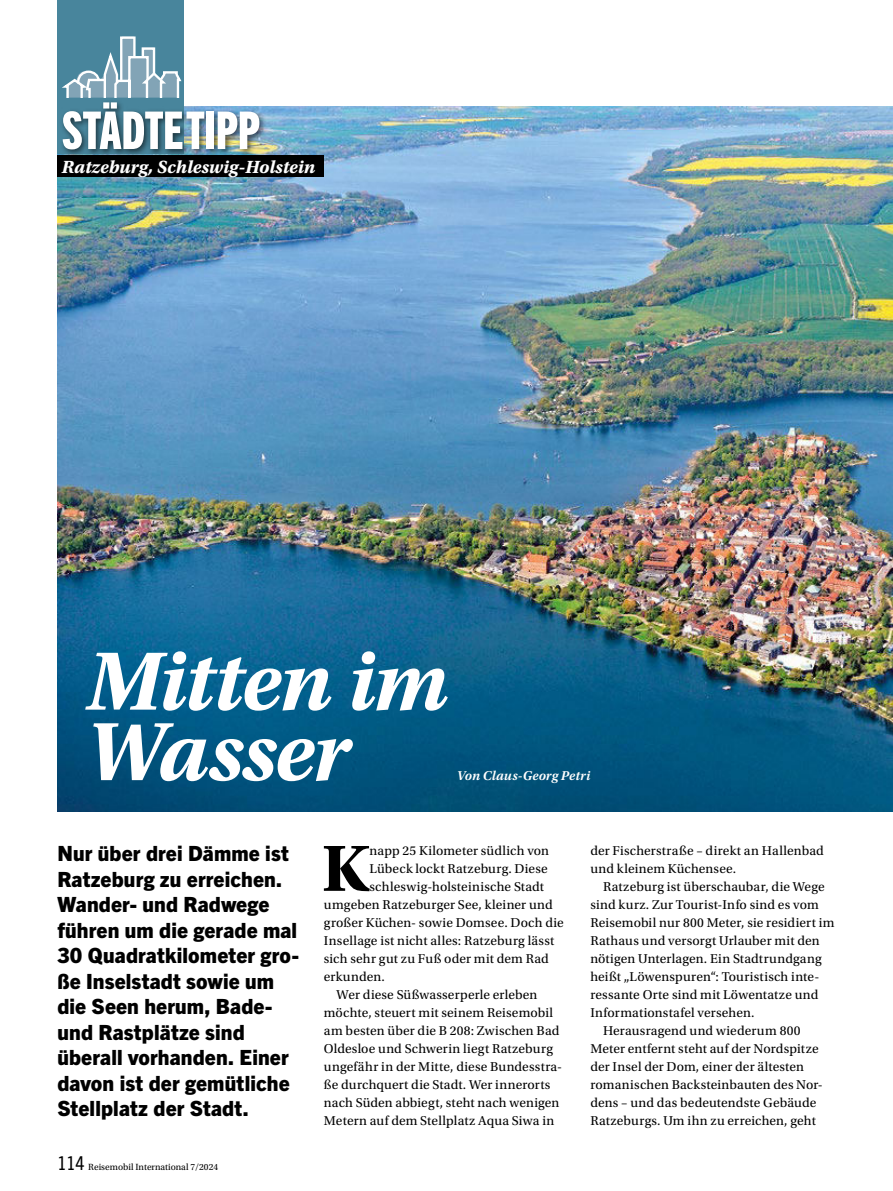
<style>
.page{position:relative;width:893px;height:1191px;background:#fff}
.page>*{position:absolute;margin:0;border:0;box-sizing:border-box;transform-origin:0 0}
.t1{font:italic 700 87px/70.5px "Utopia Std";letter-spacing:-.02em;color:#fff}
.t2{font:700 68.7px "Utopia Std";color:#000}
.t3{font:52.2px "Trade Gothic Next LT Pro Hv Cm";letter-spacing:-.005em;color:#fff}
.t4{font:800 21px/25.5px "Trade Gothic Next LT Pro";letter-spacing:.005em;color:#000}
.t5{font:18.6px "Utopia Std Bold Capt It";letter-spacing:-.005em;color:#fff}
.t6{font:13.5px/18px "Utopia Std";letter-spacing:.01em;color:#000}
.t7{font:italic 600 13.5px "Utopia Std";letter-spacing:.01em;color:#fff}
.t8{font:9.45px "Utopia Std";color:#000}
.s1{font-family:"Trade Gothic Next LT Pro";font-stretch:condensed;font-size:19.2px}
</style>
<div class="page">
<img style="left:57px;top:106px;width:836px;height:705px">
<div style="left:57px;top:0;width:127px;height:154px;background:#48859c"></div>
<svg style="left:62px;top:36px;width:120px;height:62px"></svg>
<div style="left:59px;top:99px;width:208px;height:58px;background:#000;opacity:.6"></div>
<div style="left:57px;top:155px;width:267px;height:22px;background:#000"></div>
<h3 class="t3" style="left:62px;top:100px;width:200px">STÄDTETIPP</h3>
<h3 class="t5" style="left:62px;top:160px;width:255px">Ratzeburg, Schleswig-Holstein</h3>
<h1 class="t1" style="left:85px;top:644px;width:364px">Mitten im<br>Wasser</h1>
<p class="t7" style="left:457px;top:770px;width:135px">Von Claus-Georg Petri</p>
<p class="t4" style="left:57px;top:842px;width:243px">Nur über drei Dämme ist<br>Ratzeburg zu erreichen.<br>Wander- und Radwege führen um die gerade mal<br>30 Quadratkilometer gro&shy;ße Inselstadt sowie um die Seen herum, Bade&shy;und Rastplätze sind überall vorhanden. Einer davon ist der gemütliche<br>Stellplatz der Stadt.</p>
<p class="t8" style="left:57px;top:1161px;width:162px"><span class="s1">114</span> Reisemobil International 7/2024</p>
<h2 class="t2" style="left:322px;top:827px;width:49px">K</h2>
<p class="t6" style="left:369px;top:842px;width:181px">napp 25 Kilometer südlich von</p>
<p class="t6" style="left:369px;top:860px;width:180px">Lübeck lockt Ratzeburg. Diese</p>
<p class="t6" style="left:369px;top:878px;width:176px">schleswig-holsteinische Stadt</p>
<p class="t6" style="left:324px;top:896px;width:230px">umgeben Ratzeburger See, kleiner und</p>
<p class="t6" style="left:324px;top:914px;width:241px">großer Küchen- sowie Domsee. Doch die</p>
<p class="t6" style="left:324px;top:932px;width:232px">Insellage ist nicht alles: Ratzeburg lässt</p>
<p class="t6" style="left:324px;top:950px;width:226px">sich sehr gut zu Fuß oder mit dem Rad</p>
<p class="t6" style="left:324px;top:967px;width:62px">erkunden.</p>
<p class="t6" style="left:337px;top:985px;width:202px">Wer diese Süßwasserperle erleben</p>
<p class="t6" style="left:324px;top:1003px;width:231px">möchte, steuert mit seinem Reisemobil</p>
<p class="t6" style="left:324px;top:1021px;width:237px">am besten über die B 208: Zwischen Bad</p>
<p class="t6" style="left:324px;top:1039px;width:231px">Oldesloe und Schwerin liegt Ratzeburg</p>
<p class="t6" style="left:324px;top:1057px;width:240px">ungefähr in der Mitte, diese Bundesstra-</p>
<p class="t6" style="left:324px;top:1075px;width:228px">ße durchquert die Stadt. Wer innerorts</p>
<p class="t6" style="left:324px;top:1093px;width:237px">nach Süden abbiegt, steht nach wenigen</p>
<p class="t6" style="left:324px;top:1111px;width:232px">Metern auf dem Stellplatz Aqua Siwa in</p>
<p class="t6" style="left:590px;top:841px;width:235px">der Fischerstraße – direkt an Hallenbad und kleinem Küchensee.</p>
<p class="t6" style="left:603px;top:877px;width:223px">Ratzeburg ist überschaubar, die Wege</p>
<p class="t6" style="left:590px;top:895px;width:230px">sind kurz. Zur Tourist-Info sind es vom</p>
<p class="t6" style="left:590px;top:913px;width:246px">Reisemobil nur 800 Meter, sie residiert im</p>
<p class="t6" style="left:590px;top:931px;width:231px">Rathaus und versorgt Urlauber mit den</p>
<p class="t6" style="left:590px;top:949px;width:233px">nötigen Unterlagen. Ein Stadtrundgang</p>
<p class="t6" style="left:590px;top:967px;width:230px">heißt „Löwenspuren“: Touristisch inte-</p>
<p class="t6" style="left:590px;top:985px;width:230px">ressante Orte sind mit Löwentatze und</p>
<p class="t6" style="left:590px;top:1003px;width:166px">Informationstafel versehen.</p>
<p class="t6" style="left:603px;top:1021px;width:199px">Herausragend und wiederum 800</p>
<p class="t6" style="left:590px;top:1039px;width:230px">Meter entfernt steht auf der Nordspitze</p>
<p class="t6" style="left:590px;top:1057px;width:215px">der Insel der Dom, einer der ältesten</p>
<p class="t6" style="left:590px;top:1075px;width:234px">romanischen Backsteinbauten des Nor-</p>
<p class="t6" style="left:590px;top:1093px;width:227px">dens – und das bedeutendste Gebäude</p>
<p class="t6" style="left:590px;top:1111px;width:227px">Ratzeburgs. Um ihn zu erreichen, geht</p>
</div>
